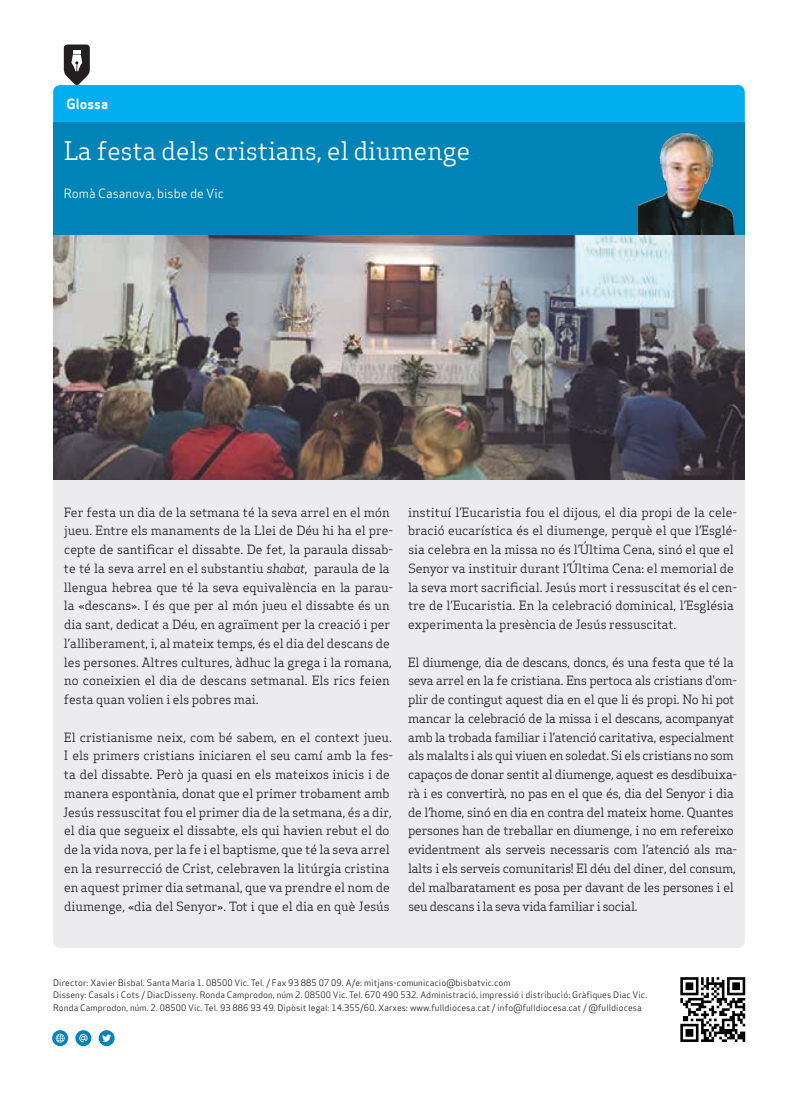
<style>
.page{position:relative;width:798px;height:1099px;background:#fff}
.page>*{position:absolute;margin:0;border:0;box-sizing:border-box;transform-origin:0 0}
.Subtitol_Secció{font:25px "Apex Serif";color:#fff}
.Titular_Secció_Petit{font:13.75px "Apex Sans Bold T";color:#fff}
.Text_General{font:12.5px/18.8px "Apex Serif";color:#231f20}
.Text_General-2{font:12.5px/18.8px "Apex Serif";letter-spacing:-.02em;color:#231f20}
.Titulars{font:12.5px "Apex Sans Book T";color:#fff}
.Titulars-2{font:8.75px/12.5px "Apex Sans Book T";letter-spacing:.01em;color:#231f20}
.s1{font-style:italic}
</style>
<div class="page">
<img style="left:680px;top:977px;width:66px;height:65px">
<svg style="left:52px;top:1030px;width:16px;height:16px"></svg>
<svg style="left:56px;top:1033px;width:9px;height:9px"></svg>
<svg style="left:75px;top:1030px;width:16px;height:16px"></svg>
<svg style="left:79px;top:1033px;width:9px;height:9px"></svg>
<svg style="left:99px;top:1030px;width:16px;height:16px"></svg>
<svg style="left:102px;top:1034px;width:9px;height:8px"></svg>
<div style="left:53px;top:123px;width:691px;height:112px;background:#0083b6"></div>
<svg style="left:53px;top:45px;width:691px;height:78px"></svg>
<div style="left:53px;top:479px;width:691px;height:469px;background:#ececee"></div>
<img style="left:638px;top:133px;width:95px;height:102px">
<img style="left:53px;top:235px;width:691px;height:244px">
<p class="Titular_Secció_Petit" style="left:67px;top:95px;width:43px">Glossa</p>
<p class="Subtitol_Secció" style="left:64px;top:135px;width:407px">La festa dels cristians, el diumenge</p>
<p class="Titulars" style="left:64px;top:185px;width:162px">Romà Casanova, bisbe de Vic</p>
<p class="Text_General" style="left:64px;top:502px;width:331px">Fer festa un dia de la setmana té la seva arrel en el món jueu. Entre els manaments de la Llei de Déu hi ha el pre&shy;cepte de santificar el dissabte. De fet, la paraula dissab&shy;te té la seva arrel en el substantiu <span class="s1">shabat</span>, paraula de la llengua hebrea que té la seva equivalència en la parau&shy;la «descans». I és que per al món jueu el dissabte és un dia sant, dedicat a Déu, en agraïment per la creació i per l’alliberament, i, al mateix temps, és el dia del descans de les persones. Altres cultures, àdhuc la grega i la romana, no coneixien el dia de descans setmanal. Els rics feien festa quan volien i els pobres mai.</p>
<p class="Text_General" style="left:63px;top:727px;width:331px">El cristianisme neix, com bé sabem, en el context jueu.<br>I els primers cristians iniciaren el seu camí amb la fes&shy;ta del dissabte. Però ja quasi en els mateixos inicis i de manera espontània, donat que el primer trobament amb Jesús ressuscitat fou el primer dia de la setmana, és a dir, el dia que segueix el dissabte, els qui havien rebut el do de la vida nova, per la fe i el baptisme, que té la seva arrel en la resurrecció de Crist, celebraven la litúrgia cristina en aquest primer dia setmanal, que va prendre el nom de diumenge, «dia del Senyor». Tot i que el dia en què Jesús</p>
<p class="Text_General" style="left:408px;top:502px;width:330px">instituí l’Eucaristia fou el dijous, el dia propi de la cele&shy;bració eucarística és el diumenge, perquè el que l’Esglé&shy;sia celebra en la missa no és l’Última Cena, sinó el que el Senyor va instituir durant l’Última Cena: el memorial de la seva mort sacrificial. Jesús mort i ressuscitat és el cen&shy;tre de l’Eucaristia. En la celebració dominical, l’Església experimenta la presència de Jesús ressuscitat.</p>
<p class="Text_General-2" style="left:408px;top:652px;width:331px">El diumenge, dia de descans, doncs, és una festa que té la seva arrel en la fe cristiana. Ens pertoca als cristians d'om&shy;plir de contingut aquest dia en el que li és propi. No hi pot mancar la celebració de la missa i el descans, acompanyat amb la trobada familiar i l’atenció caritativa, especialment als malalts i als qui viuen en soledat. Si els cristians no som capaços de donar sentit al diumenge, aquest es desdibuixa&shy;rà i es convertirà, no pas en el que és, dia del Senyor i dia de l’home, sinó en dia en contra del mateix home. Quantes persones han de treballar en diumenge, i no em refereixo evidentment als serveis necessaris com l’atenció als ma&shy;lalts i els serveis comunitaris! El déu del diner, del consum, del malbaratament es posa per davant de les persones i el seu descans i la seva vida familiar i social.</p>
<p class="Titulars-2" style="left:53px;top:976px;width:459px">Director: Xavier Bisbal. Santa Maria 1. 08500 Vic. Tel. / Fax 93 885 07 09. A/e: mitjans-comunicacio@bisbatvic.com</p>
<p class="Titulars-2" style="left:53px;top:988px;width:595px">Disseny: Casals i Cots / DiacDisseny. Ronda Camprodon, núm 2. 08500 Vic. Tel. 670 490 532. Administració, impressió i distribució: Gràfiques Diac Vic.<br>Ronda Camprodon, núm. 2. 08500 Vic. Tel. 93 886 93 49. Dipòsit legal: 14.355/60. Xarxes: www.fulldiocesa.cat / info@fulldiocesa.cat / @fulldiocesa</p>
</div>
